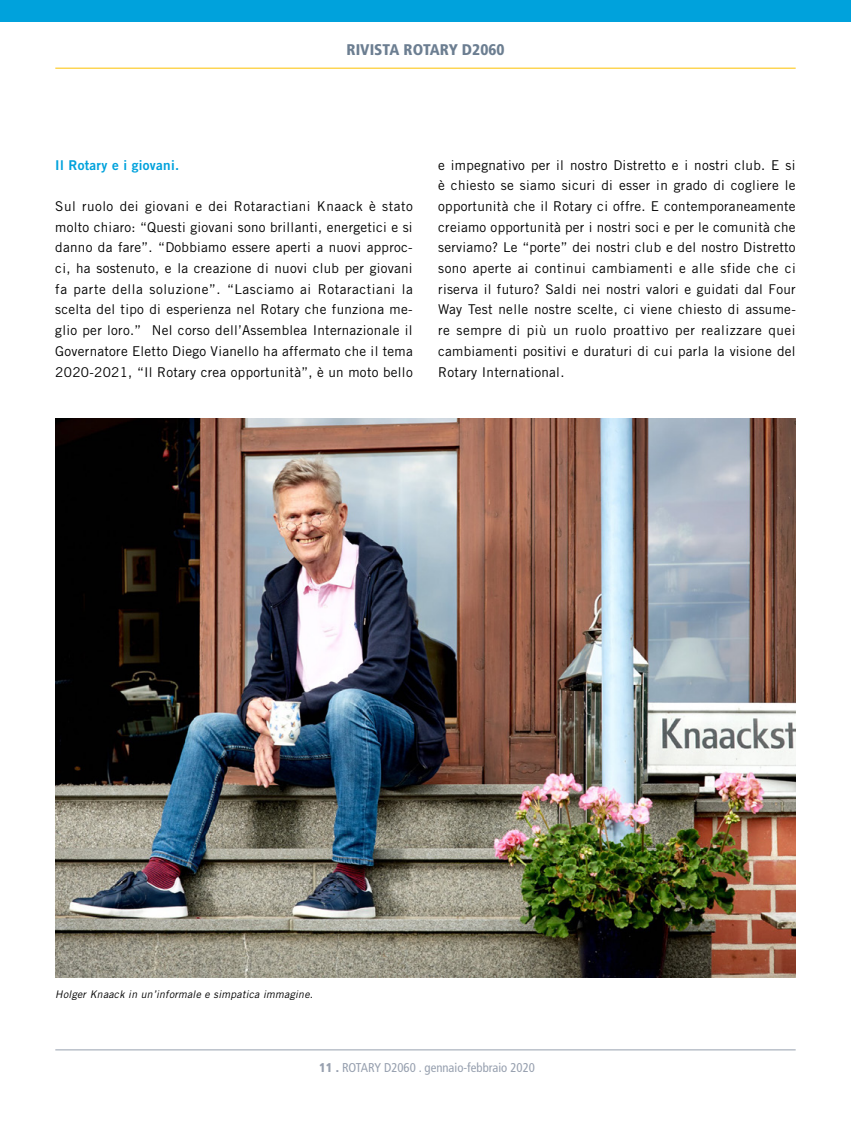
<style>
.page{position:relative;width:851px;height:1127px;background:#fff}
.page>*{position:absolute;margin:0;border:0;box-sizing:border-box;transform-origin:0 0}
.t1{font:900 condensed 15.45px "Frutiger LT Std";color:#6c7e91}
.t2{font:13.5px/20.7px "Trade Gothic LT Std";letter-spacing:.02em;color:#000;text-align:justify}
.t3{font:13.5px "Trade Gothic LT Std Bd 2";letter-spacing:.02em;color:#00a2dc}
.t4{font:condensed 12.75px "Frutiger LT Std";color:#97a0af}
.t5{font:italic 10.5px "Trade Gothic LT Std";color:#000}
.s1{font-weight:900}
</style>
<div class="page">
<hr style="left:55px;top:68px;width:740px;height:1px;background:#fdc100">
<hr style="left:55px;top:1049px;width:740px;height:1px;background:#97a0af">
<div style="left:0;top:0;width:850px;height:21px;background:#00a2dc"></div>
<img style="left:55px;top:418px;width:740px;height:559px">
<p class="t1" style="left:346px;top:40px;width:159px">RIVISTA ROTARY D2060</p>
<p class="t3" style="left:55px;top:156px;width:125px">Il Rotary e i giovani.</p>
<p class="t2" style="left:55px;top:196px;width:359px">Sul ruolo dei giovani e dei Rotaractiani Knaack è stato molto chiaro: “Questi giovani sono brillanti, energetici e si danno da fare”. “Dobbiamo essere aperti a nuovi approc&shy;ci, ha sostenuto, e la creazione di nuovi club per giovani fa parte della soluzione”. “Lasciamo ai Rotaractiani la scelta del tipo di esperienza nel Rotary che funziona me&shy;glio per loro.” Nel corso dell’Assemblea Internazionale il Governatore Eletto Diego Vianello ha affermato che il tema 2020-2021, “Il Rotary crea opportunità”, è un moto bello</p>
<p class="t2" style="left:438px;top:154px;width:359px">e impegnativo per il nostro Distretto e i nostri club. E si è chiesto se siamo sicuri di esser in grado di cogliere le opportunità che il Rotary ci offre. E contemporaneamente creiamo opportunità per i nostri soci e per le comunità che serviamo? Le “porte” dei nostri club e del nostro Distretto sono aperte ai continui cambiamenti e alle sfide che ci riserva il futuro? Saldi nei nostri valori e guidati dal Four Way Test nelle nostre scelte, ci viene chiesto di assume&shy;re sempre di più un ruolo proattivo per realizzare quei cambiamenti positivi e duraturi di cui parla la visione del Rotary International.</p>
<p class="t5" style="left:55px;top:987px;width:261px">Holger Knaack in un’informale e simpatica immagine.</p>
<p class="t4" style="left:319px;top:1059px;width:217px"><span class="s1">11 .</span> ROTARY D2060 . gennaio-febbraio 2020</p>
</div>
